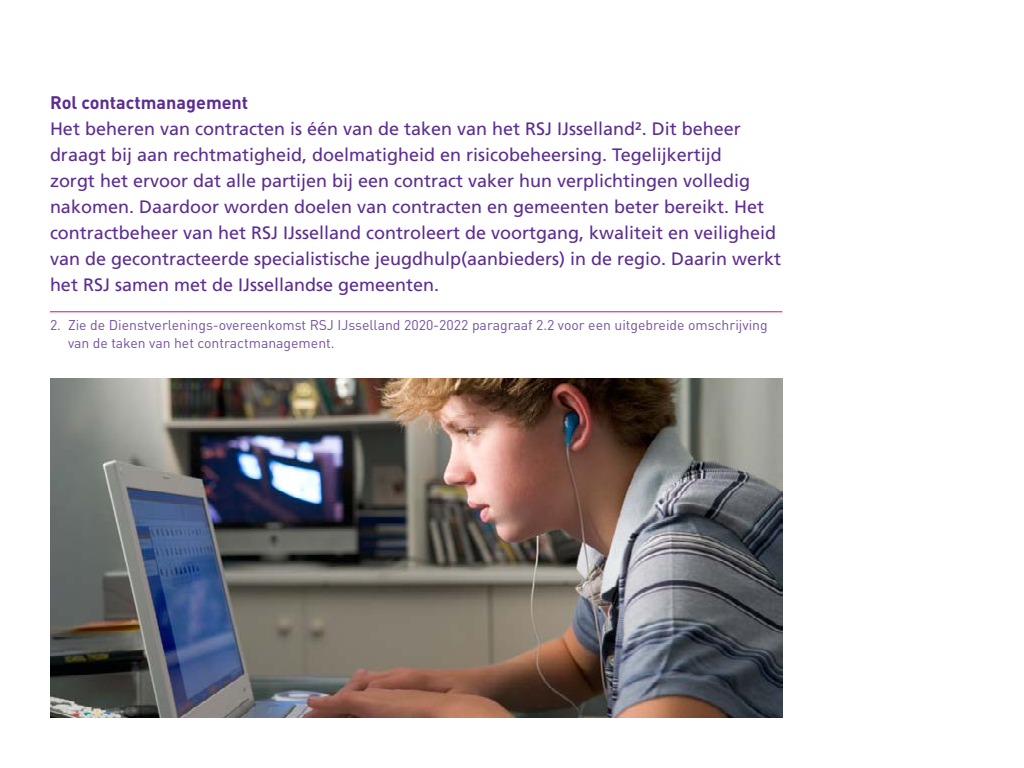
<style>
.page{position:relative;width:1024px;height:768px;background:#fff}
.page>*{position:absolute;margin:0;border:0;box-sizing:border-box;transform-origin:0 0}
.t1{font:18px/26px "Frutiger";color:#5c2d91}
.t2{font:700 18px "DIN";color:#5c2d91}
.t3{font:14px/18px "DIN";color:#7551a1}
</style>
<div class="page">
<hr style="left:50px;top:312px;width:732px;height:1px;background:#ec008c">
<img style="left:50px;top:379px;width:732px;height:339px">
<p class="t2" style="left:50px;top:91px;width:200px">Rol contactmanagement</p>
<p class="t1" style="left:50px;top:116px;width:733px">Het beheren van contracten is één van de taken van het RSJ IJsselland². Dit beheer draagt bij aan rechtmatigheid, doelmatigheid en risicobeheersing. Tegelijkertijd<br>zorgt het ervoor dat alle partijen bij een contract vaker hun verplichtingen volledig nakomen. Daardoor worden doelen van contracten en gemeenten beter bereikt. Het contractbeheer van het RSJ IJsselland controleert de voortgang, kwaliteit en veiligheid van de gecontracteerde specialistische jeugdhulp(aanbieders) in de regio. Daarin werkt het RSJ samen met de IJssellandse gemeenten.</p>
<p class="t3" style="left:68px;top:315px;width:701px;text-indent:-18px">2. Zie de Dienstverlenings-overeenkomst RSJ IJsselland 2020-2022 paragraaf 2.2 voor een uitgebreide omschrijving van de taken van het contractmanagement.</p>
</div>
